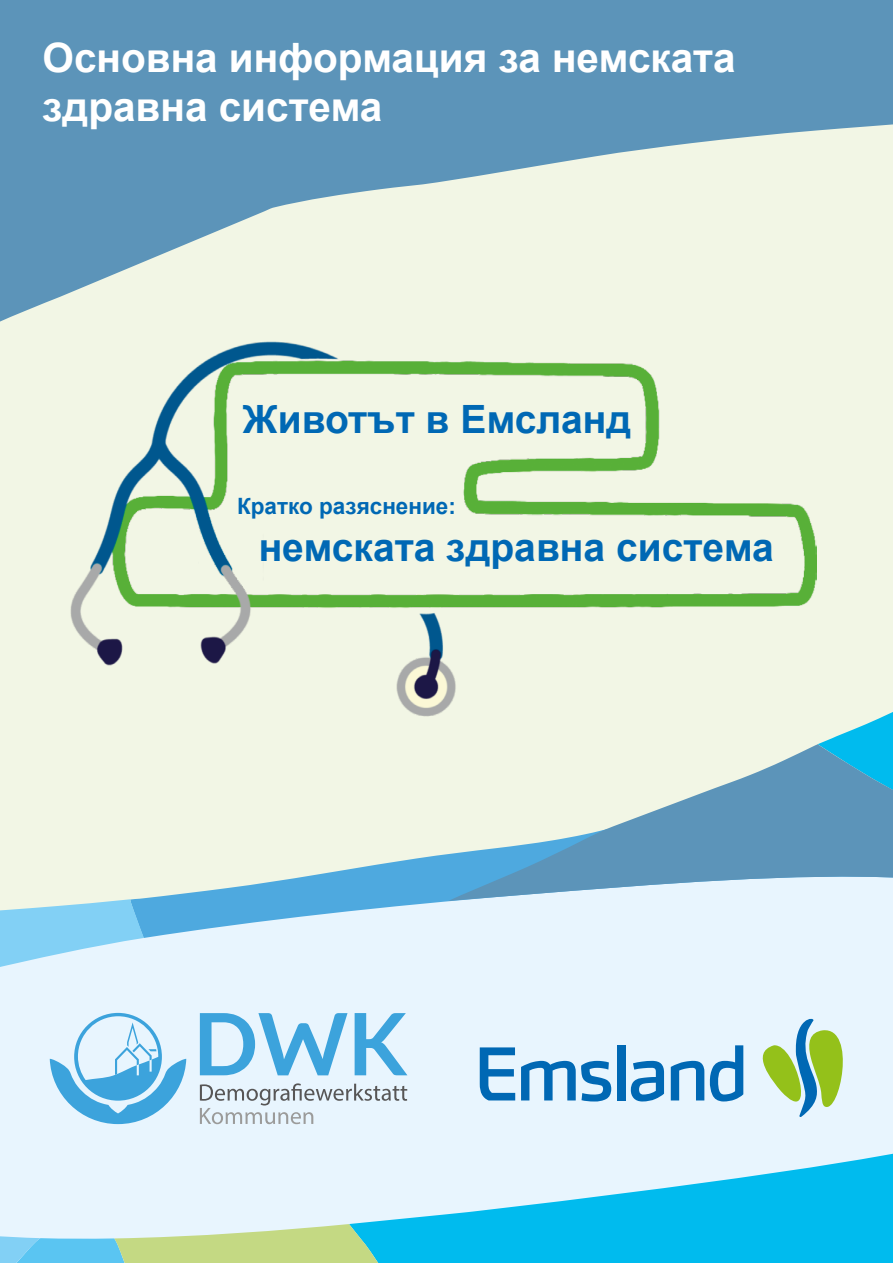
<style>
.page{position:relative;width:893px;height:1263px;background:#fff}
.page>*{position:absolute;margin:0;border:0;box-sizing:border-box;transform-origin:0 0}
.t1{font:700 40.5px/48.6px "Arial";color:#fff}
.t2{font:700 39px "Arial";color:#0068b4}
.t3{font:700 22.5px "Arial";color:#0068b4}
</style>
<div class="page">
<div style="left:0;top:875px;width:893px;height:379px;background:#e8f5fe"></div>
<div style="left:0;top:327px;width:893px;height:572px;background:#f2f6e5"></div>
<svg style="left:350px;top:1153px;width:543px;height:110px;fill:#0be"></svg>
<svg style="left:130px;top:829px;width:321px;height:109px"></svg>
<svg style="left:448px;top:744px;width:445px;height:157px;background:#a2c4d3"></svg>
<svg style="left:0;top:0;width:893px;height:327px;background:#99bccb"></svg>
<svg style="left:0;top:899px;width:144px;height:68px"></svg>
<svg style="left:0;top:1224px;width:389px;height:39px"></svg>
<svg style="left:818px;top:706px;width:75px;height:91px;background:#59bdda"></svg>
<svg style="left:521px;top:1061px;width:90px;height:40px"></svg>
<div style="left:617px;top:1045px;width:8px;height:55px;background:#0068b4"></div>
<svg style="left:631px;top:1061px;width:33px;height:40px"></svg>
<svg style="left:671px;top:1061px;width:33px;height:39px"></svg>
<svg style="left:710px;top:1045px;width:33px;height:56px"></svg>
<svg style="left:762px;top:1018px;width:81px;height:99px"></svg>
<svg style="left:480px;top:1047px;width:35px;height:53px"></svg>
<svg style="left:355px;top:1013px;width:52px;height:62px"></svg>
<svg style="left:200px;top:1083px;width:207px;height:41px"></svg>
<svg style="left:200px;top:1013px;width:147px;height:62px"></svg>
<svg style="left:50px;top:1013px;width:136px;height:111px"></svg>
<img style="left:70px;top:342px;width:747px;height:374px">
<p class="t1" style="left:43px;top:34px;width:695px">Основна информация за немската здравна система</p>
<p class="t2" style="left:243px;top:392px;width:390px">Животът в Емсланд</p>
<p class="t3" style="left:237px;top:490px;width:220px">Кратко разяснение:</p>
<p class="t2" style="left:259px;top:519px;width:516px">немската здравна система</p>
</div>
